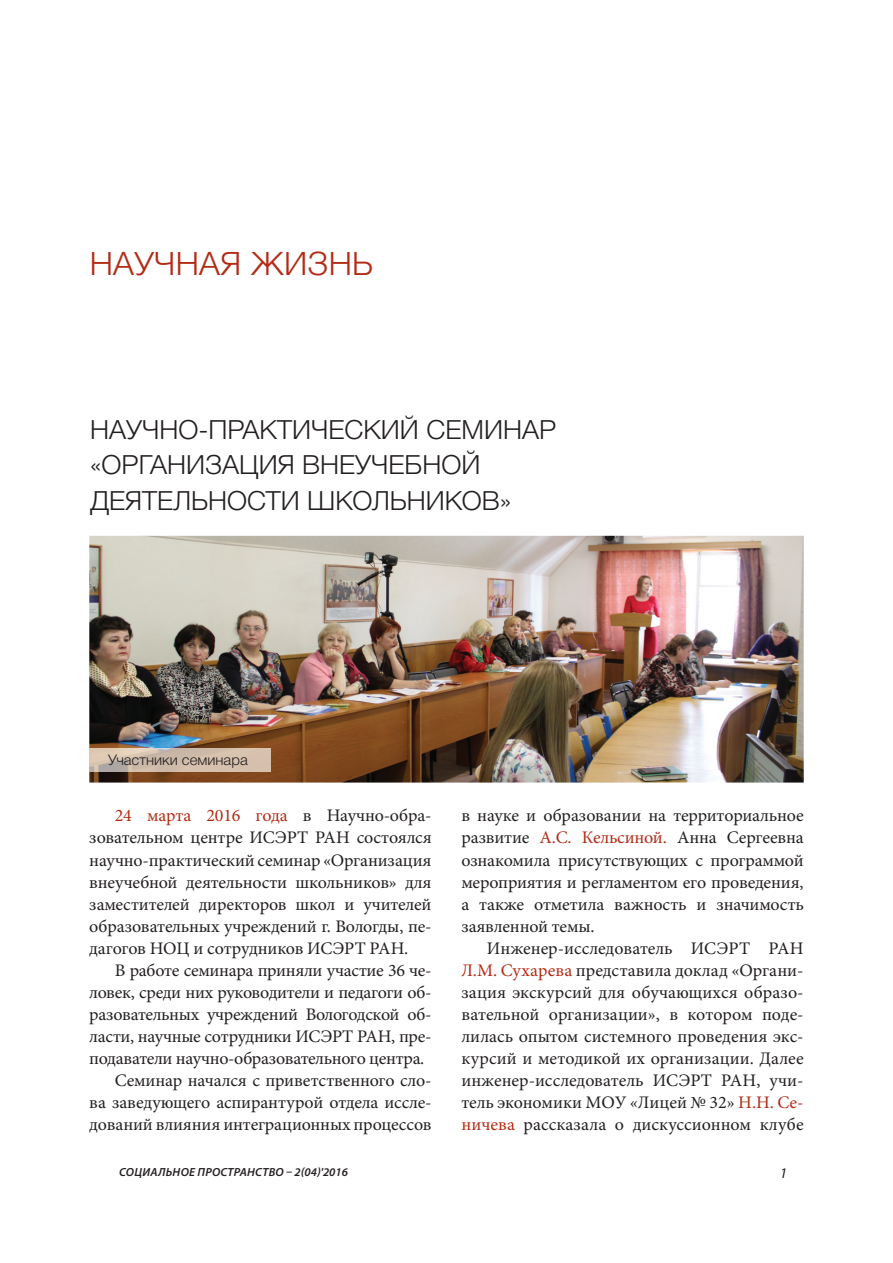
<style>
.page{position:relative;width:893px;height:1263px;background:#fff}
.page>*{position:absolute;margin:0;border:0;box-sizing:border-box;transform-origin:0 0}
.t1{font:300 32.4px "Helvetica Neue Cyr";letter-spacing:.01em;color:#b22b14}
.t2{font:300 26.4px/35.2px "Helvetica Neue Cyr";color:#231f20}
.t3{font:17.7px/22px "Minion Pro";letter-spacing:-.01em;color:#231f20;text-align:justify}
.t4{font:300 14.7px "Helvetica Neue Cyr";color:#231f20}
.t5{font:italic 14.7px "Myriad Pro";color:#231f20}
.t6{font:italic 600 11.7px "Myriad Pro";letter-spacing:.02em;color:#231f20}
.s1{color:#b22b14}
</style>
<div class="page">
<img style="left:89px;top:536px;width:715px;height:246px">
<img style="left:89px;top:748px;width:181px;height:23px">
<h1 class="t1" style="left:90px;top:246px;width:285px">НАУЧНАЯ ЖИЗНЬ</h1>
<h2 class="t2" style="left:90px;top:412px;width:467px">НАУЧНО-ПРАКТИЧЕСКИЙ СЕМИНАР «ОРГАНИЗАЦИЯ ВНЕУЧЕБНОЙ<br>ДЕЯТЕЛЬНОСТИ ШКОЛЬНИКОВ»</h2>
<p class="t4" style="left:108px;top:751px;width:141px">Участники семинара</p>
<p class="t3" style="left:89px;top:804px;width:344px;text-indent:26px"><span class="s1">24 марта 2016 года</span> в Научно-об ра&shy;зовательном центре ИСЭРТ РАН состоялся научно-практический семинар «Организация внеучебной деятельности школьников» для заместителей директоров школ и учителей образовательных учреждений г. Вологды, пе&shy;дагогов НОЦ и сотрудников ИСЭРТ РАН.</p>
<p class="t3" style="left:115px;top:959px;width:318px">В работе семинара приняли участие 36 че-</p>
<p class="t3" style="left:89px;top:981px;width:344px">ловек, среди них руководители и педагоги об-</p>
<p class="t3" style="left:89px;top:1003px;width:344px">разовательных учреждений Вологодской об-</p>
<p class="t3" style="left:89px;top:1025px;width:344px">ласти, научные сотрудники ИСЭРТ РАН, пре-</p>
<p class="t3" style="left:89px;top:1047px;width:337px">подаватели научно-образовательного центра.</p>
<p class="t3" style="left:115px;top:1069px;width:318px">Семинар начался с приветственного сло-</p>
<p class="t3" style="left:89px;top:1091px;width:344px">ва заведующего аспирантурой отдела иссле-</p>
<p class="t3" style="left:89px;top:1113px;width:344px">дований влияния интеграционных процессов</p>
<p class="t3" style="left:461px;top:804px;width:344px">в науке и образовании на территориальное развитие <span class="s1">А.С. Кельсиной.</span> Анна Сергеевна ознакомила присутствующих с программой мероприятия и регламентом его проведения, а также отметила важность и значимость заявленной темы.</p>
<p class="t3" style="left:461px;top:937px;width:344px;text-indent:26px">Инженер-исследователь ИСЭРТ РАН <span class="s1">Л.М. Су харева</span> представила доклад «Органи&shy;зация экскурсий для обучающихся образо&shy;вательной организации», в котором поде&shy;лилась опытом системного проведения экс&shy;курсий и методикой их организации. Далее инженер-исследователь ИСЭРТ РАН, учи&shy;тель экономики МОУ «Лицей № 32» <span class="s1">Н.Н. Се - ничева</span> рассказала о дискуссионном клубе</p>
<p class="t6" style="left:119px;top:1165px;width:230px">СОЦИАЛЬНОЕ ПРОСТРАНСТВО – 2(04)'2016</p>
<p class="t5" style="left:780px;top:1164px;width:9px">1</p>
</div>
